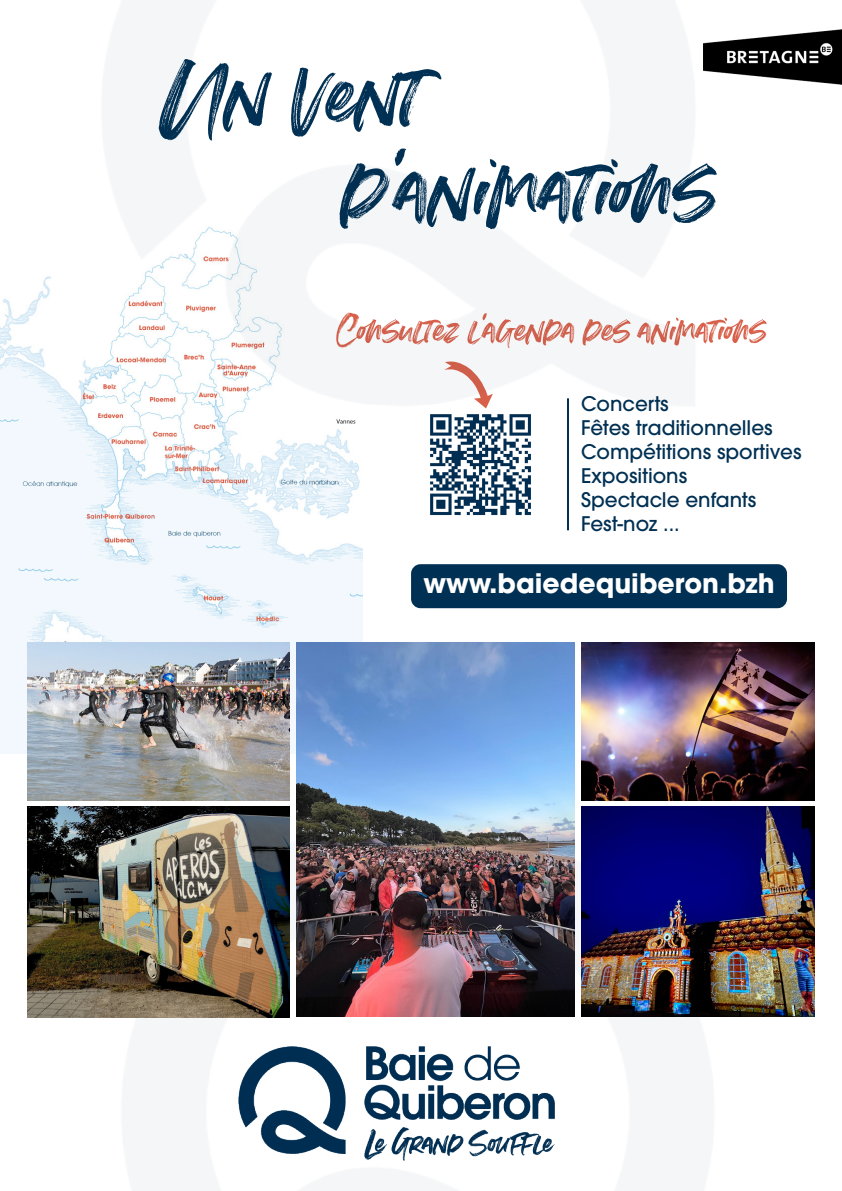
<style>
.page{position:relative;width:842px;height:1191px;background:#fff}
.page>*{position:absolute;margin:0;border:0;box-sizing:border-box;transform-origin:0 0}
.t1{font:135px "Summer Loving";color:#003053}
.t2{font:54px "Summer Loving";color:#d8604a}
.t3{font:700 26.7px "ITC Avant Garde Pro";color:#fff}
.t4{font:500 20px "ITC Avant Garde Pro";color:#003053}
</style>
<div class="page">
<img style="left:0;top:276px;width:362px;height:477px">
<img style="left:28px;top:806px;width:262px;height:211px">
<img style="left:581px;top:642px;width:233px;height:158px">
<img style="left:28px;top:642px;width:262px;height:158px">
<img style="left:297px;top:642px;width:278px;height:374px">
<img style="left:581px;top:806px;width:233px;height:210px">
<div style="left:411px;top:564px;width:376px;height:44px;background:#003053;border-radius:9px"></div>
<img style="left:430px;top:414px;width:101px;height:102px">
<img style="left:238px;top:1046px;width:316px;height:114px">
<img style="left:703px;top:30px;width:139px;height:54px">
<hr style="left:567px;top:398px;width:2px;height:132px;background:#003053">
<img style="left:101px;top:221px;width:468px;height:185px">
<svg style="left:435px;top:356px;width:64px;height:50px"></svg>
<p class="t1" style="left:159px;top:13px;width:263px">Un vent</p>
<p class="t1" style="left:341px;top:108px;width:374px">d’animations</p>
<p class="t2" style="left:337px;top:297px;width:430px">Consultez l’agenda des animations</p>
<p class="t4" style="left:581px;top:391px;width:89px">Concerts</p>
<p class="t4" style="left:581px;top:415px;width:193px">Fêtes traditionnelles</p>
<p class="t4" style="left:581px;top:439px;width:222px">Compétitions sportives</p>
<p class="t4" style="left:581px;top:463px;width:108px">Expositions</p>
<p class="t4" style="left:581px;top:487px;width:177px">Spectacle enfants</p>
<p class="t4" style="left:581px;top:511px;width:100px">Fest-noz ...</p>
<p class="t3" style="left:423px;top:565px;width:353px">www.baiedequiberon.bzh</p>
</div>
